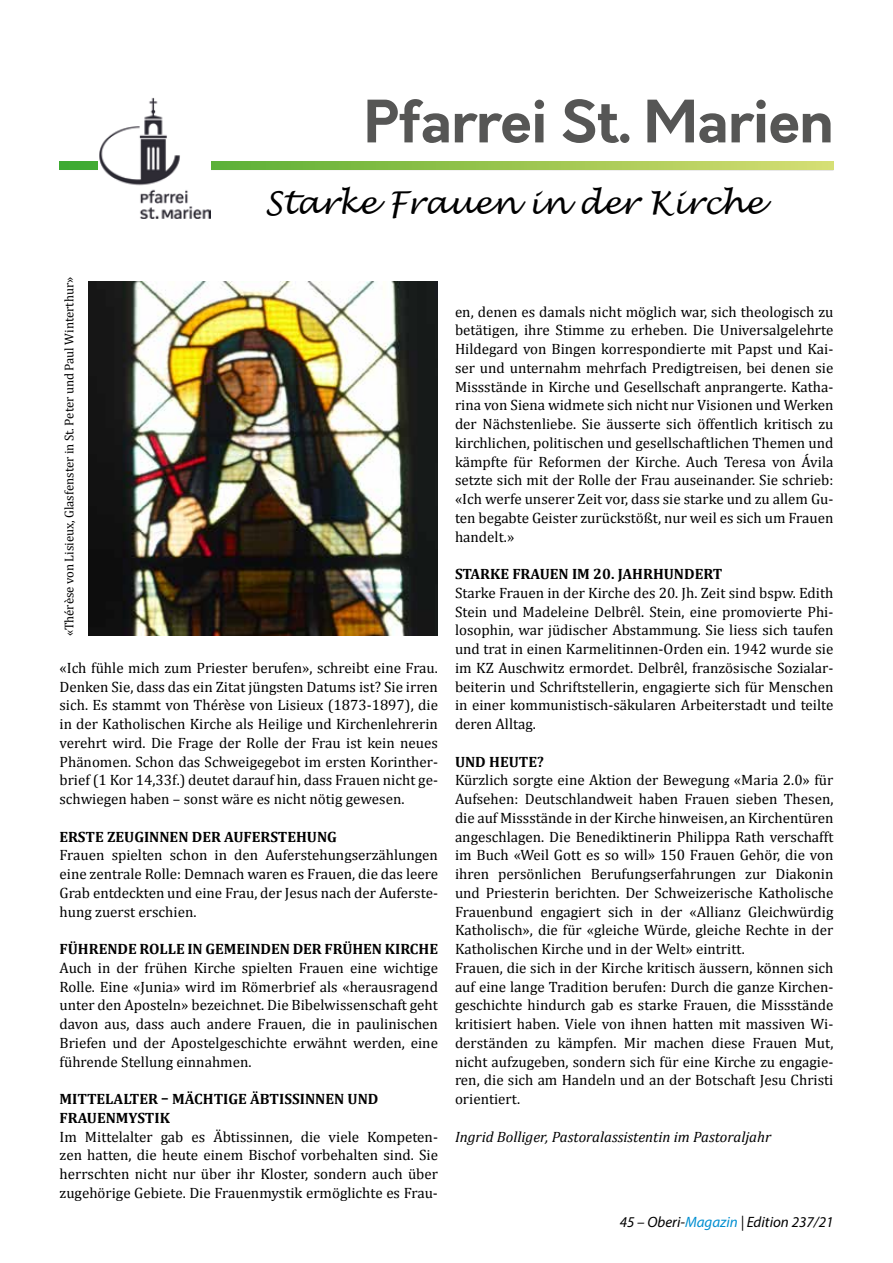
<style>
.page{position:relative;width:893px;height:1263px;background:#fff}
.page>*{position:absolute;margin:0;border:0;box-sizing:border-box;transform-origin:0 0}
.t1{font:700 57px "Orkney";letter-spacing:-.01em;color:#565655}
.t2{font:italic 31.5px "Lucida Handwriting";color:#000}
.t3{font:15px/18.8px "Cambria";color:#000;text-align:justify}
.t4{font:700 15px/18.8px "Cambria";color:#000}
.t5{font:italic 15px "Cambria";color:#000}
.t6{font:italic 15px "Myriad Pro";color:#000}
.t7{font:12.75px "Cambria";color:#000}
.s1{color:#008fd1}
</style>
<div class="page">
<svg style="left:60px;top:161px;width:773px;height:9px;background:#95c450"></svg>
<img style="left:98px;top:98px;width:113px;height:121px">
<img style="left:88px;top:282px;width:349px;height:353px">
<h1 class="t1" style="left:364px;top:83px;width:471px">Pfarrei St. Marien</h1>
<h2 class="t2" style="left:265px;top:184px;width:500px">Starke Frauen in der Kirche</h2>
<p class="t7" style="left:61px;top:636px;width:361px;rotate:-90deg">«Thérèse von Lisieux, Glasfenster in St. Peter und Paul Winterthur»</p>
<p class="t3" style="left:60px;top:658px;width:380px">«Ich fühle mich zum Priester berufen», schreibt eine Frau.<br>Denken Sie, dass das ein Zitat jüngsten Datums ist? Sie irren sich. Es stammt von Thérèse von Lisieux (1873-1897), die in der Katholischen Kirche als Heilige und Kirchenlehrerin verehrt wird. Die Frage der Rolle der Frau ist kein neues Phänomen. Schon das Schweigegebot im ersten Korinther&shy;brief (1 Kor 14,33f.) deutet darauf hin, dass Frauen nicht ge&shy;schwiegen haben – sonst wäre es nicht nötig gewesen.</p>
<p class="t4" style="left:60px;top:827px;width:277px">ERSTE ZEUGINNEN DER AUFERSTEHUNG</p>
<p class="t3" style="left:60px;top:846px;width:380px">Frauen spielten schon in den Auferstehungserzählungen eine zentrale Rolle: Demnach waren es Frauen, die das leere Grab entdeckten und eine Frau, der Jesus nach der Auferste&shy;hung zuerst erschien.</p>
<p class="t4" style="left:60px;top:939px;width:380px">FÜHRENDE ROLLE IN GEMEINDEN DER FRÜHEN KIRCHE</p>
<p class="t3" style="left:60px;top:958px;width:380px">Auch in der frühen Kirche spielten Frauen eine wichtige Rolle. Eine «Junia» wird im Römerbrief als «herausragend unter den Aposteln» bezeichnet. Die Bibelwissenschaft geht davon aus, dass auch andere Frauen, die in paulinischen Briefen und der Apostelgeschichte erwähnt werden, eine führende Stellung einnahmen.</p>
<p class="t4" style="left:60px;top:1089px;width:320px">MITTELALTER – MÄCHTIGE ÄBTISSINNEN UND<br>FRAUENMYSTIK</p>
<p class="t3" style="left:60px;top:1127px;width:380px">Im Mittelalter gab es Äbtissinnen, die viele Kompeten&shy;zen hatten, die heute einem Bischof vorbehalten sind. Sie herrschten nicht nur über ihr Kloster, sondern auch über zugehörige Gebiete. Die Frauenmystik ermöglichte es Frau-</p>
<p class="t3" style="left:455px;top:302px;width:380px">en, denen es damals nicht möglich war, sich theologisch zu betätigen, ihre Stimme zu erheben. Die Universalgelehrte Hildegard von Bingen korrespondierte mit Papst und Kai&shy;ser und unternahm mehrfach Predigtreisen, bei denen sie Missstände in Kirche und Gesellschaft anprangerte. Katha&shy;rina von Siena widmete sich nicht nur Visionen und Werken der Nächstenliebe. Sie äusserte sich öffentlich kritisch zu kirchlichen, politischen und gesellschaftlichen Themen und kämpfte für Reformen der Kirche. Auch Teresa von Ávila setzte sich mit der Rolle der Frau auseinander. Sie schrieb: «Ich werfe unserer Zeit vor, dass sie starke und zu allem Gu&shy;ten begabte Geister zurückstößt, nur weil es sich um Frauen handelt.»</p>
<p class="t4" style="left:455px;top:564px;width:269px">STARKE FRAUEN IM 20. JAHRHUNDERT</p>
<p class="t3" style="left:455px;top:583px;width:380px">Starke Frauen in der Kirche des 20. Jh. Zeit sind bspw. Edith Stein und Madeleine Delbrêl. Stein, eine promovierte Phi&shy;losophin, war jüdischer Abstammung. Sie liess sich taufen und trat in einen Karmelitinnen-Orden ein. 1942 wurde sie im KZ Auschwitz ermordet. Delbrêl, französische Sozialar&shy;beiterin und Schriftstellerin, engagierte sich für Menschen in einer kommunistisch-säkularen Arbeiterstadt und teilte deren Alltag.</p>
<p class="t4" style="left:455px;top:752px;width:90px">UND HEUTE?</p>
<p class="t3" style="left:455px;top:771px;width:380px;text-align:left">Kürzlich sorgte eine Aktion der Bewegung «Maria 2.0» für Aufsehen: Deutschlandweit haben Frauen sieben Thesen, die auf Missstände in der Kirche hinweisen, an Kirchentüren angeschlagen. Die Benediktinerin Philippa Rath verschafft im Buch «Weil Gott es so will» 150 Frauen Gehör, die von ihren persönlichen Berufungserfahrungen zur Diakonin und Priesterin berichten. Der Schweizerische Katholische Frauenbund engagiert sich in der «Allianz Gleichwürdig Katholisch», die für «gleiche Würde, gleiche Rechte in der Katholischen Kirche und in der Welt» eintritt.<br>Frauen, die sich in der Kirche kritisch äussern, können sich auf eine lange Tradition berufen: Durch die ganze Kirchen&shy;geschichte hindurch gab es starke Frauen, die Missstände kritisiert haben. Viele von ihnen hatten mit massiven Wi&shy;derständen zu kämpfen. Mir machen diese Frauen Mut, nicht aufzugeben, sondern sich für eine Kirche zu engagie&shy;ren, die sich am Handeln und an der Botschaft Jesu Christi orientiert.</p>
<p class="t5" style="left:455px;top:1126px;width:318px">Ingrid Bolliger, Pastoralassistentin im Pastoraljahr</p>
<p class="t6" style="left:620px;top:1213px;width:215px">45 – Oberi-<span class="s1">Magazin</span> | Edition 237/21</p>
</div>
